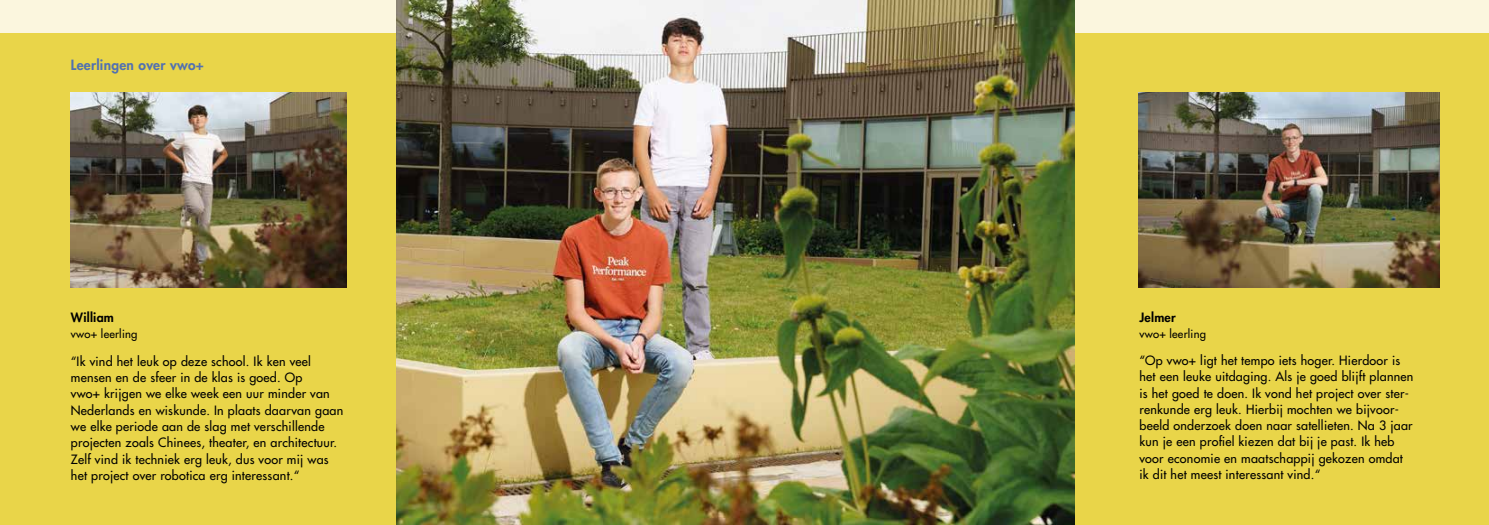
<style>
.page{position:relative;width:1489px;height:525px;background:#fff}
.page>*{position:absolute;margin:0;border:0;box-sizing:border-box;transform-origin:0 0}
.t1{font:800 13.75px "Futura";letter-spacing:.02em;color:#5271b0}
.t2{font:12.5px/16.2px "Futura";letter-spacing:.02em;color:#000}
.t3{font:800 12.5px "Futura";letter-spacing:.02em;color:#000}
.t4{font:11.25px "Futura";letter-spacing:.02em;color:#000}
</style>
<div class="page">
<div style="left:0;top:0;width:1488px;height:524px;background:#fbf6de"></div>
<div style="left:0;top:34px;width:1488px;height:490px;background:#e9d549"></div>
<img style="left:396px;top:0;width:678px;height:524px">
<img style="left:1138px;top:92px;width:300px;height:195px">
<img style="left:71px;top:92px;width:275px;height:195px">
<p class="t1" style="left:71px;top:56px;width:134px">Leerlingen over vwo+</p>
<p class="t3" style="left:71px;top:309px;width:45px">William</p>
<p class="t4" style="left:71px;top:327px;width:68px">vwo+ leerling</p>
<p class="t2" style="left:71px;top:353px;width:274px">“Ik vind het leuk op deze school. Ik ken veel mensen en de sfeer in de klas is goed. Op<br>vwo+ krijgen we elke week een uur minder van Nederlands en wiskunde. In plaats daarvan gaan we elke periode aan de slag met verschillende projecten zoals Chinees, theater, en architectuur.<br>Zelf vind ik techniek erg leuk, dus voor mij was het project over robotica erg interessant.“</p>
<p class="t3" style="left:1139px;top:309px;width:38px">Jelmer</p>
<p class="t4" style="left:1139px;top:326px;width:68px">vwo+ leerling</p>
<p class="t2" style="left:1139px;top:352px;width:275px">“Op vwo+ ligt het tempo iets hoger. Hierdoor is het een leuke uitdaging. Als je goed blijft plannen is het goed te doen. Ik vond het project over ster&shy;renkunde erg leuk. Hierbij mochten we bijvoor&shy;beeld onderzoek doen naar satellieten. Na 3 jaar kun je een profiel kiezen dat bij je past. Ik heb voor economie en maatschappij gekozen omdat ik dit het meest interessant vind.“</p>
</div>
